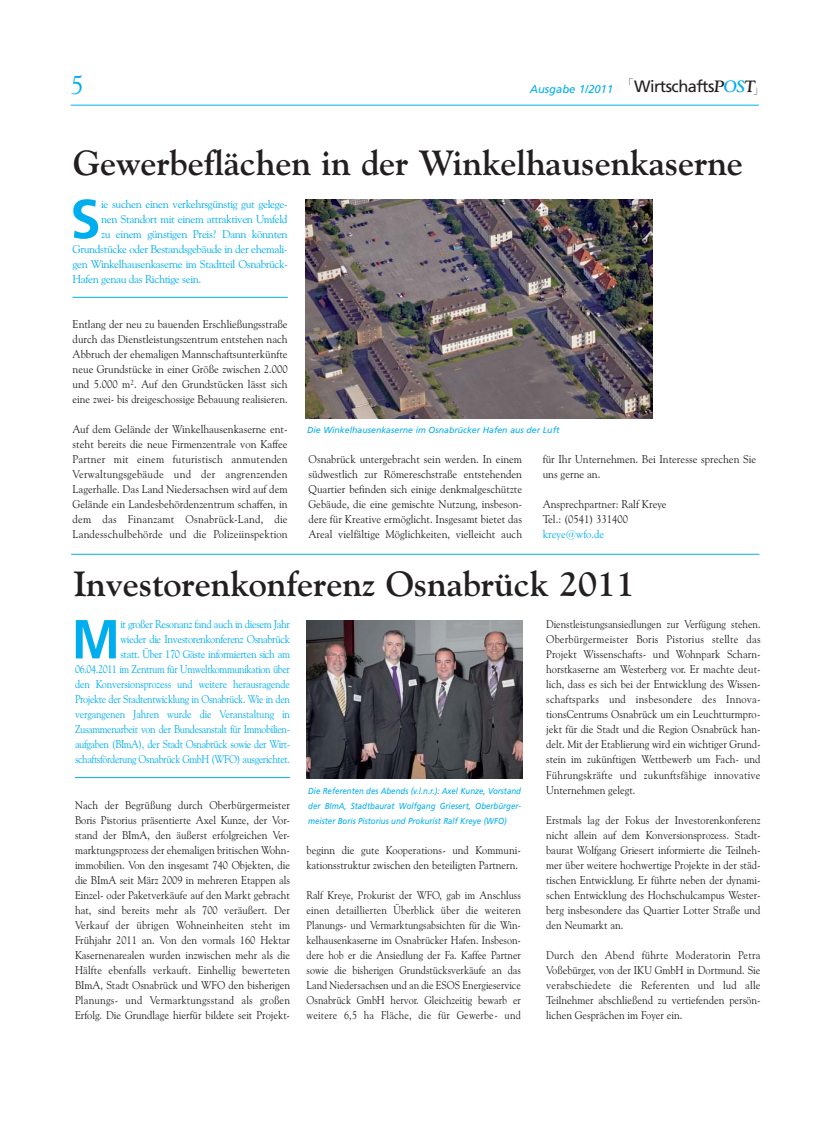
<style>
.page{position:relative;width:830px;height:1138px;background:#fff}
.page>*{position:absolute;margin:0;border:0;box-sizing:border-box;transform-origin:0 0}
.t1{font:700 54.88px "Frutiger";color:#00aeef}
.t2{font:700 54.88px "Frutiger";color:#00aeef;scale:.93 1}
.t3{font:700 35px "Goudy Old Style BT";color:#231f20}
.t4{font:26.25px "Goudy Old Style BT";color:#00aeef}
.t5{font:16.38px "Frutiger";letter-spacing:-.035em;color:#231f20}
.t6{font:11.25px/15px "Goudy Old Style BT";color:#231f20;text-align:justify;scale:.93 1}
.t7{font:11.25px/15px "Goudy Old Style BT";color:#231f20;text-align:justify;scale:.95 1}
.t8{font:11.25px/15px "Goudy Old Style BT";color:#231f20;text-align:justify;scale:.9 1}
.t9{font:11.25px/15px "Goudy Old Style BT";letter-spacing:-.035em;color:#00aeef;text-align:right;scale:.93 1}
.t10{font:11.25px "Goudy Old Style BT";letter-spacing:-.035em;color:#00aeef}
.t11{font:italic 11.25px "Frutiger";color:#00aeef}
.t12{font:11.25px "Goudy Old Style BT";color:#00aeef;scale:.95 1}
.t13{font:italic 8.75px/15px "Frutiger";color:#00aeef;text-align:justify;scale:.9 1}
.t14{font:italic 8.75px "Frutiger";color:#00aeef}
.s1{font-family:"Goudy Old Style BT";font-weight:700;font-style:italic}
.s2{font-family:"Goudy Old Style BT";font-weight:700;font-style:italic;color:#00aeef}
</style>
<div class="page">
<hr style="left:71px;top:105px;width:687px;height:1px;background:#00aeef">
<hr style="left:73px;top:297px;width:214px;height:1px;background:#00aeef">
<img style="left:305px;top:199px;width:346px;height:219px">
<hr style="left:71px;top:554px;width:687px;height:1px;background:#00aeef">
<hr style="left:75px;top:777px;width:215px;height:1px;background:#00aeef">
<img style="left:306px;top:620px;width:216px;height:158px">
<h3 class="t4" style="left:71px;top:75px;width:14px">5</h3>
<p class="t11" style="left:529px;top:84px;width:85px">Ausgabe 1/2011</p>
<h3 class="t5" style="left:633px;top:80px;width:123px">Wirtschafts<span class="s1">P</span><span class="s2">OS</span><span class="s1">T</span></h3>
<h2 class="t3" style="left:73px;top:149px;width:671px">Gewerbeflächen in der Winkelhausenkaserne</h2>
<h1 class="t1" style="left:70px;top:197px;width:32px">S</h1>
<p class="t10" style="left:101px;top:200px;width:188px">ie suchen einen verkehrsgünstig gut gelege-</p>
<p class="t10" style="left:101px;top:215px;width:188px">nen Standort mit einem attraktiven Umfeld</p>
<p class="t10" style="left:101px;top:230px;width:188px">zu einem günstigen Preis? Dann könnten</p>
<p class="t10" style="left:73px;top:245px;width:216px">Grundstücke oder Bestandsgebäude in der ehemali-</p>
<p class="t10" style="left:73px;top:260px;width:216px">gen Winkelhausenkaserne im Stadtteil Osnabrück-</p>
<p class="t10" style="left:73px;top:275px;width:130px">Hafen genau das Richtige sein.</p>
<p class="t7" style="left:73px;top:318px;width:228px">Entlang der neu zu bauenden Erschließungsstraße durch das Dienstleistungszentrum entstehen nach Abbruch der ehemaligen Mannschaftsunterkünfte neue Grundstücke in einer Größe zwischen 2.000 und 5.000 m<sup>2</sup>. Auf den Grundstücken lässt sich eine zwei- bis dreigeschossige Bebauung realisieren.</p>
<p class="t7" style="left:73px;top:423px;width:228px">Auf dem Gelände der Winkelhausenkaserne ent&shy;steht bereits die neue Firmenzentrale von Kaffee Partner mit einem futuristisch anmutenden Verwaltungsgebäude und der angrenzenden Lagerhalle. Das Land Niedersachsen wird auf dem Gelände ein Landesbehördenzentrum schaffen, in dem das Finanzamt Osnabrück-Land, die Landesschulbehörde und die Polizeiinspektion</p>
<p class="t14" style="left:307px;top:427px;width:254px">Die Winkelhausenkaserne im Osnabrücker Hafen aus der Luft</p>
<p class="t7" style="left:308px;top:453px;width:226px">Osnabrück untergebracht sein werden. In einem südwestlich zur Römereschstraße entstehenden Quartier befinden sich einige denkmalgeschützte Gebäude, die eine gemischte Nutzung, insbeson&shy;dere für Kreative ermöglicht. Insgesamt bietet das Areal vielfältige Möglichkeiten, vielleicht auch</p>
<p class="t7" style="left:542px;top:453px;width:226px">für Ihr Unternehmen. Bei Interesse sprechen Sie uns gerne an.</p>
<p class="t7" style="left:542px;top:498px;width:132px">Ansprechpartner: Ralf Kreye<br>Tel.: (0541) 331400</p>
<p class="t12" style="left:542px;top:530px;width:66px">kreye@wfo.de</p>
<h2 class="t3" style="left:74px;top:570px;width:562px">Investorenkonferenz Osnabrück 2011</h2>
<h1 class="t2" style="left:72px;top:617px;width:53px">M</h1>
<p class="t8" style="left:546px;top:618px;width:239px">Dienstleistungsansiedlungen zur Verfügung stehen.<br>Oberbürgermeister Boris Pistorius stellte das Projekt Wissenschafts- und Wohnpark Scharn&shy;horstkaserne am Westerberg vor. Er machte deut&shy;lich, dass es sich bei der Entwicklung des Wissen&shy;schaftsparks und insbesondere des Innova&shy;tionsCentrums Osnabrück um ein Leuchtturmpro&shy;jekt für die Stadt und die Region Osnabrück han&shy;delt. Mit der Etablierung wird ein wichtiger Grund&shy;stein im zukünftigen Wettbewerb um Fach- und Führungskräfte und zukunftsfähige innovative Unternehmen gelegt.</p>
<p class="t6" style="left:546px;top:813px;width:232px">Erstmals lag der Fokus der Investorenkonferenz nicht allein auf dem Konversionsprozess. Stadt&shy;baurat Wolfgang Griesert informierte die Teilneh&shy;mer über weitere hochwertige Projekte in der städ&shy;tischen Entwicklung. Er führte neben der dynami&shy;schen Entwicklung des Hochschulcampus Wester&shy;berg insbesondere das Quartier Lotter Straße und den Neumarkt an.</p>
<p class="t6" style="left:546px;top:948px;width:232px">Durch den Abend führte Moderatorin Petra Voßebürger, von der IKU GmbH in Dortmund. Sie verabschiedete die Referenten und lud alle Teilnehmer abschließend zu vertiefenden persön&shy;lichen Gesprächen im Foyer ein.</p>
<p class="t9" style="left:75px;top:618px;width:233px">it großer Resonanz fand auch in diesem Jahr<br>wieder die Investorenkonferenz Osnabrück<br>statt. Über 170 Gäste informierten sich am<br>06.04.2011 im Zentrum für Umweltkommunikation über den Konversionsprozess und weitere herausragende Projekte der Stadtentwicklung in Osnabrück. Wie in den vergangenen Jahren wurde die Veranstaltung in Zusammenarbeit von der Bundesanstalt für Immobilien&shy;aufgaben (BImA), der Stadt Osnabrück sowie der Wirt&shy;schaftsförderung Osnabrück GmbH (WFO) ausgerichtet.</p>
<p class="t6" style="left:75px;top:798px;width:233px">Nach der Begrüßung durch Oberbürgermeister Boris Pistorius präsentierte Axel Kunze, der Vor&shy;stand der BImA, den äußerst erfolgreichen Ver&shy;marktungsprozess der ehemaligen britischen Wohn&shy;immobilien. Von den insgesamt 740 Objekten, die die BImA seit März 2009 in mehreren Etappen als Einzel- oder Paketverkäufe auf den Markt gebracht hat, sind bereits mehr als 700 veräußert. Der Verkauf der übrigen Wohneinheiten steht im Frühjahr 2011 an. Von den vormals 160 Hektar Kasernenarealen wurden inzwischen mehr als die Hälfte ebenfalls verkauft. Einhellig bewerteten BImA, Stadt Osnabrück und WFO den bisherigen Planungs- und Vermarktungsstand als großen Erfolg. Die Grundlage hierfür bildete seit Projekt-</p>
<p class="t13" style="left:308px;top:783px;width:238px">Die Referenten des Abends (v.l.n.r.): Axel Kunze, Vorstand der BImA, Stadtbaurat Wolfgang Griesert, Oberbürger&shy;meister Boris Pistorius und Prokurist Ralf Kreye (WFO)</p>
<p class="t6" style="left:306px;top:843px;width:232px">beginn die gute Kooperations- und Kommuni&shy;kationsstruktur zwischen den beteiligten Partnern.</p>
<p class="t8" style="left:306px;top:888px;width:239px">Ralf Kreye, Prokurist der WFO, gab im Anschluss einen detaillierten Überblick über die weiteren Planungs- und Vermarktungsabsichten für die Win&shy;kelhausenkaserne im Osnabrücker Hafen. Insbeson&shy;dere hob er die Ansiedlung der Fa. Kaffee Partner sowie die bisherigen Grundstücksverkäufe an das Land Niedersachsen und an die ESOS Energieservice Osnabrück GmbH hervor. Gleichzeitig bewarb er weitere 6,5 ha Fläche, die für Gewerbe- und</p>
</div>
